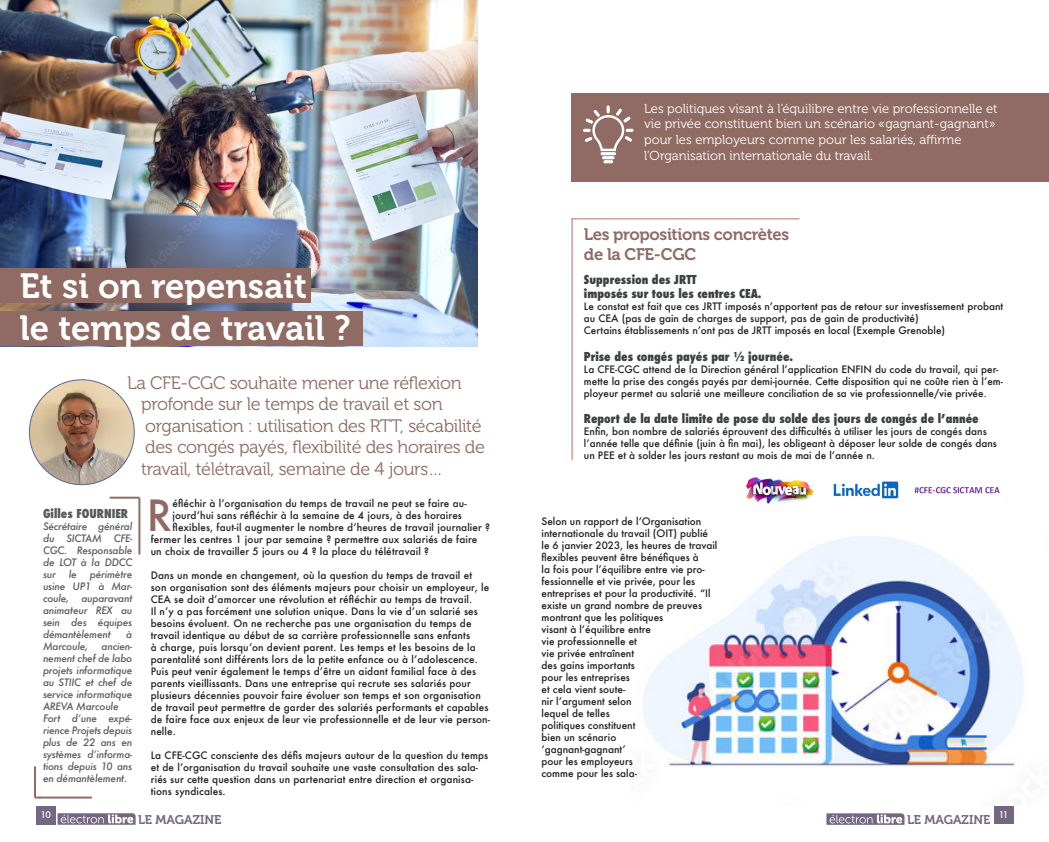
<style>
.page{position:relative;width:1049px;height:842px;background:#fff}
.page>*{position:absolute;margin:0;border:0;box-sizing:border-box;transform-origin:0 0}
.t1{font:500 41.8px "Futura";color:#8f6b63}
.t2{font:34.8px/41.8px "Museo 700";color:#fff}
.t3{font:18px/21.6px "Museo 300";letter-spacing:-.02em;color:#8f6b63}
.t4{font:16.7px "Museo 700";letter-spacing:-.02em;color:#8f6b63}
.t5{font:13px/15.6px "Museo 300";color:#fff}
.t6{font:12.6px "Museo 700";color:#756681}
.t7{font:800 condensed 12px "Futura";color:#3d4040}
.t8{font:800 condensed 12px "Futura";color:#57585a}
.t9{font:500 10px/12px "Futura";letter-spacing:.01em;color:#231f20}
.t10{font:italic 500 10px/12px "Futura";letter-spacing:-.02em;color:#57585a;text-align:justify}
.t11{font:500 8.9px "Futura";color:#fff}
</style>
<div class="page">
<svg style="left:58px;top:813px;width:78px;height:12px"></svg>
<div style="left:36px;top:806px;width:19px;height:19px;background:#756681"></div>
<svg style="left:826px;top:813px;width:78px;height:12px"></svg>
<div style="left:994px;top:805px;width:19px;height:19px;background:#756681"></div>
<img style="left:0;top:0;width:477px;height:346px">
<div style="left:0;top:269px;width:310px;height:34px;background:#8f6b63"></div>
<div style="left:0;top:311px;width:363px;height:35px;background:#8f6b63"></div>
<div style="left:571px;top:94px;width:478px;height:88px;background:#8f6b63"></div>
<hr style="left:571px;top:218px;width:1px;height:242px;background:#b6715d">
<hr style="left:571px;top:218px;width:228px;height:1px;background:#b6715d">
<img style="left:643px;top:536px;width:381px;height:270px">
<svg style="left:583px;top:105px;width:51px;height:58px"></svg>
<img style="left:29px;top:380px;width:105px;height:105px;border-radius:52px">
<hr style="left:138px;top:498px;width:2px;height:56px;background:#8f6b63">
<hr style="left:110px;top:497px;width:29px;height:2px;background:#8f6b63">
<hr style="left:35px;top:796px;width:57px;height:2px;background:#8f6b63">
<hr style="left:34px;top:766px;width:2px;height:31px;background:#8f6b63">
<img style="left:746px;top:477px;width:254px;height:27px">
<p class="t5" style="left:644px;top:101px;width:355px">Les politiques visant à l’équilibre entre vie professionnelle et vie privée constituent bien un scénario «gagnant-gagnant» pour les employeurs comme pour les salariés, affirme l’Organisation internationale du travail.</p>
<p class="t2" style="left:20px;top:266px;width:332px">Et si on repensait<br>le temps de travail ?</p>
<p class="t3" style="left:141px;top:372px;width:345px;text-indent:-14px">La CFE-CGC souhaite mener une réflexion profonde sur le temps de travail et son organisation : utilisation des RTT, sécabilité des congés payés, flexibilité des horaires de travail, télétravail, semaine de 4 jours…</p>
<p class="t8" style="left:43px;top:505px;width:87px">Gilles FOURNIER</p>
<p class="t10" style="left:43px;top:520px;width:91px">Sécrétaire général du SICTAM CFE-CGC. Responsable de LOT à la DDCC sur</p>
<p class="t10" style="left:69px;top:568px;width:9px">le</p>
<p class="t10" style="left:43px;top:568px;width:91px;text-indent:47px">périmètre usine UP1 à Mar&shy;coule, auparavant animateur REX au sein des équipes démantèlement</p>
<p class="t10" style="left:126px;top:628px;width:8px">à</p>
<p class="t10" style="left:43px;top:640px;width:47px">Marcoule,</p>
<p class="t10" style="left:43px;top:640px;width:91px;text-indent:59px">ancien&shy;nement chef de labo projets informatique au STIIC et chef de service informatique AREVA Marcoule</p>
<p class="t10" style="left:43px;top:712px;width:91px">Fort d’une expé&shy;rience Projets depuis plus de 22 ans en systèmes d’informa&shy;tions depuis 10 ans en démantèlement.</p>
<p class="t1" style="left:147px;top:487px;width:27px">R</p>
<p class="t9" style="left:173px;top:497px;width:295px">éfléchir à l’organisation du temps de travail ne peut se faire au-</p>
<p class="t9" style="left:173px;top:509px;width:291px">jourd’hui sans réfléchir à la semaine de 4 jours, à des horaires</p>
<p class="t9" style="left:173px;top:521px;width:319px">flexibles, faut-il augmenter le nombre d’heures de travail journalier ?</p>
<p class="t9" style="left:151px;top:533px;width:328px">fermer les centres 1 jour par semaine ? permettre aux salariés de faire</p>
<p class="t9" style="left:151px;top:545px;width:280px">un choix de travailler 5 jours ou 4 ? la place du télétravail ?</p>
<p class="t9" style="left:151px;top:569px;width:340px">Dans un monde en changement, où la question du temps de travail et son organisation sont des éléments majeurs pour choisir un employeur, le<br>CEA se doit d’amorcer une révolution et réfléchir au temps de travail.</p>
<p class="t9" style="left:151px;top:605px;width:341px">Il n’y a pas forcément une solution unique. Dans la vie d’un salarié ses besoins évoluent. On ne recherche pas une organisation du temps de travail identique au début de sa carrière professionnelle sans enfants<br>à charge, puis lorsqu’on devient parent. Les temps et les besoins de la parentalité sont différents lors de la petite enfance ou à l’adolescence.<br>Puis peut venir également le temps d’être un aidant familial face à des parents vieillissants. Dans une entreprise qui recrute ses salariés pour plusieurs décennies pouvoir faire évoluer son temps et son organisation de travail peut permettre de garder des salariés performants et capables de faire face aux enjeux de leur vie professionnelle et de leur vie person&shy;nelle.</p>
<p class="t9" style="left:151px;top:749px;width:339px">La CFE-CGC consciente des défis majeurs autour de la question du temps et de l’organisation du travail souhaite une vaste consultation des sala&shy;riés sur cette question dans un partenariat entre direction et organisa&shy;tions syndicales.</p>
<p class="t4" style="left:584px;top:225px;width:207px">Les propositions concrètes</p>
<p class="t4" style="left:584px;top:245px;width:114px">de la CFE-CGC</p>
<p class="t7" style="left:584px;top:271px;width:114px">Suppression des JRTT</p>
<p class="t7" style="left:584px;top:286px;width:179px">imposés sur tous les centres CEA.</p>
<p class="t9" style="left:584px;top:300px;width:421px">Le constat est fait que ces JRTT imposés n’apportent pas de retour sur investissement probant au CEA (pas de gain de charges de support, pas de gain de productivité)</p>
<p class="t9" style="left:584px;top:324px;width:363px">Certains établissements n’ont pas de JRTT imposés en local (Exemple Grenoble)</p>
<p class="t7" style="left:584px;top:348px;width:211px">Prise des congés payés par ½ journée.</p>
<p class="t9" style="left:584px;top:363px;width:420px">La CFE-CGC attend de la Direction général l’application ENFIN du code du travail, qui per&shy;mette la prise des congés payés par demi-journée. Cette disposition qui ne coûte rien à l’em&shy;ployeur permet au salarié une meilleure conciliation de sa vie professionnelle/vie privée.</p>
<p class="t7" style="left:584px;top:410px;width:396px">Report de la date limite de pose du solde des jours de congés de l’année</p>
<p class="t9" style="left:584px;top:425px;width:414px">Enfin, bon nombre de salariés éprouvent des difficultés à utiliser les jours de congés dans l’année telle que définie (juin à fin mai), les obligeant à déposer leur solde de congés dans un PEE et à solder les jours restant au mois de mai de l’année n.</p>
<p class="t9" style="left:541px;top:515px;width:177px">Selon un rapport de l’Organisation internationale du travail (OIT) publié le 6 janvier 2023, les heures de travail flexibles peuvent être bénéfiques à<br>la fois pour l’équilibre entre vie pro&shy;fessionnelle et vie privée, pour les entreprises et pour la productivité. “Il existe un grand nombre de preuves montrant que les politiques<br>visant à l’équilibre entre<br>vie professionnelle et<br>vie privée entraînent<br>des gains importants<br>pour les entreprises<br>et cela vient soute-<br>nir l’argument selon<br>lequel de telles<br>politiques constituent<br>bien un scénario<br>‘gagnant-gagnant’<br>pour les employeurs<br>comme pour les sala-</p>
<p class="t11" style="left:40px;top:809px;width:12px">10</p>
<p class="t6" style="left:907px;top:812px;width:85px">LE MAGAZINE</p>
<p class="t6" style="left:138px;top:812px;width:85px">LE MAGAZINE</p>
<p class="t11" style="left:999px;top:808px;width:11px">11</p>
</div>
